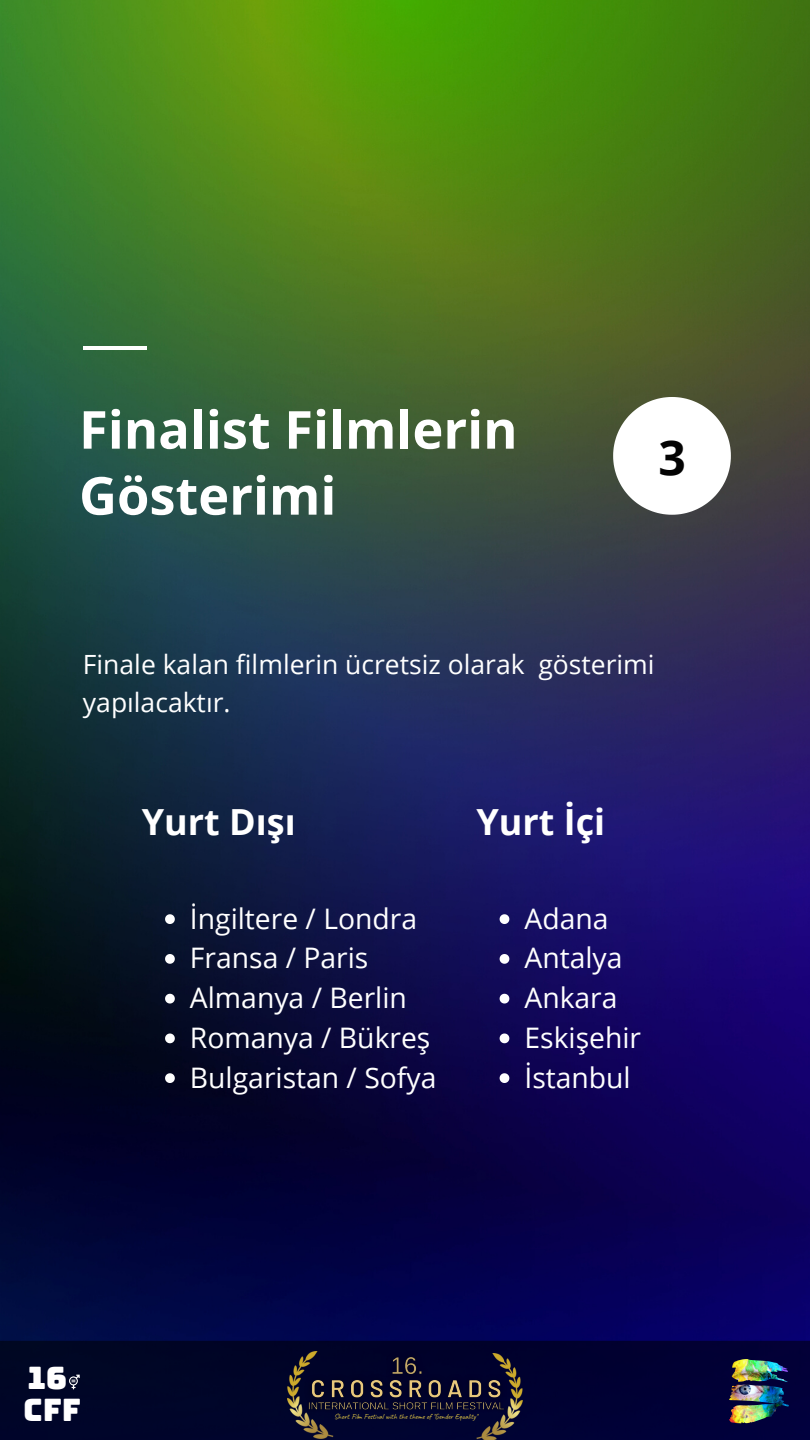
<style>
.page{position:relative;width:810px;height:1440px;background:#fff}
.page>*{position:absolute;margin:0;border:0;box-sizing:border-box;transform-origin:0 0}
.t1{font:700 52.4px/66px "Open Sans";color:#fff}
.t2{font:700 48px "Open Sans";color:#030303}
.t3{font:700 36px "Open Sans";color:#fff}
.t4{font:31px/32.1px "Bungee";color:#fff}
.t5{font:28.3px/39.8px "Open Sans";color:#fff}
.t6{font:26.5px/37.5px "Open Sans";color:#fff}
.t7{font:7.7px "Caveat";color:#eace46}
</style>
<div class="page">
<img style="left:0;top:0;width:810px;height:1341px">
<hr style="left:83px;top:347px;width:64px;height:3px;background:#fff">
<svg style="left:613px;top:397px;width:118px;height:118px"></svg>
<svg style="left:165px;top:914px;width:10px;height:10px"></svg>
<svg style="left:165px;top:954px;width:10px;height:10px"></svg>
<svg style="left:165px;top:994px;width:10px;height:10px"></svg>
<svg style="left:165px;top:1034px;width:10px;height:9px"></svg>
<svg style="left:165px;top:1073px;width:10px;height:10px"></svg>
<svg style="left:500px;top:914px;width:9px;height:10px"></svg>
<svg style="left:500px;top:954px;width:9px;height:10px"></svg>
<svg style="left:500px;top:994px;width:9px;height:10px"></svg>
<svg style="left:500px;top:1034px;width:9px;height:9px"></svg>
<svg style="left:500px;top:1073px;width:9px;height:10px"></svg>
<div style="left:0;top:1341px;width:810px;height:99px;background:linear-gradient(to right,#000122,#0b0b3b)"></div>
<img style="left:69px;top:1374px;width:12px;height:17px">
<img style="left:731px;top:1359px;width:57px;height:45px">
<img style="left:338px;top:1413px;width:135px;height:4px">
<img style="left:338px;top:1363px;width:135px;height:50px">
<img style="left:380px;top:1342px;width:54px;height:48px">
<img style="left:473px;top:1353px;width:49px;height:87px">
<img style="left:288px;top:1352px;width:50px;height:86px">
<h1 class="t1" style="left:79px;top:395px;width:440px">Finalist Filmlerin<br>Gösterimi</h1>
<h2 class="t2" style="left:658px;top:423px;width:29px">3</h2>
<p class="t6" style="left:83px;top:645px;width:573px">Finale kalan filmlerin ücretsiz olarak gösterimi yapılacaktır.</p>
<p class="t3" style="left:142px;top:796px;width:155px">Yurt Dışı</p>
<p class="t5" style="left:190px;top:898px;width:248px">İngiltere / Londra<br>Fransa / Paris<br>Almanya / Berlin<br>Romanya / Bükreş<br>Bulgaristan / Sofya</p>
<p class="t3" style="left:476px;top:796px;width:130px">Yurt İçi</p>
<p class="t5" style="left:524px;top:898px;width:118px">Adana<br>Antalya<br>Ankara<br>Eskişehir<br>İstanbul</p>
<p class="t4" style="left:23px;top:1361px;width:59px">16 cff</p>
<p class="t7" style="left:334px;top:1412px;width:145px">Short Film Festival with the theme of "Gender Equality"</p>
</div>
